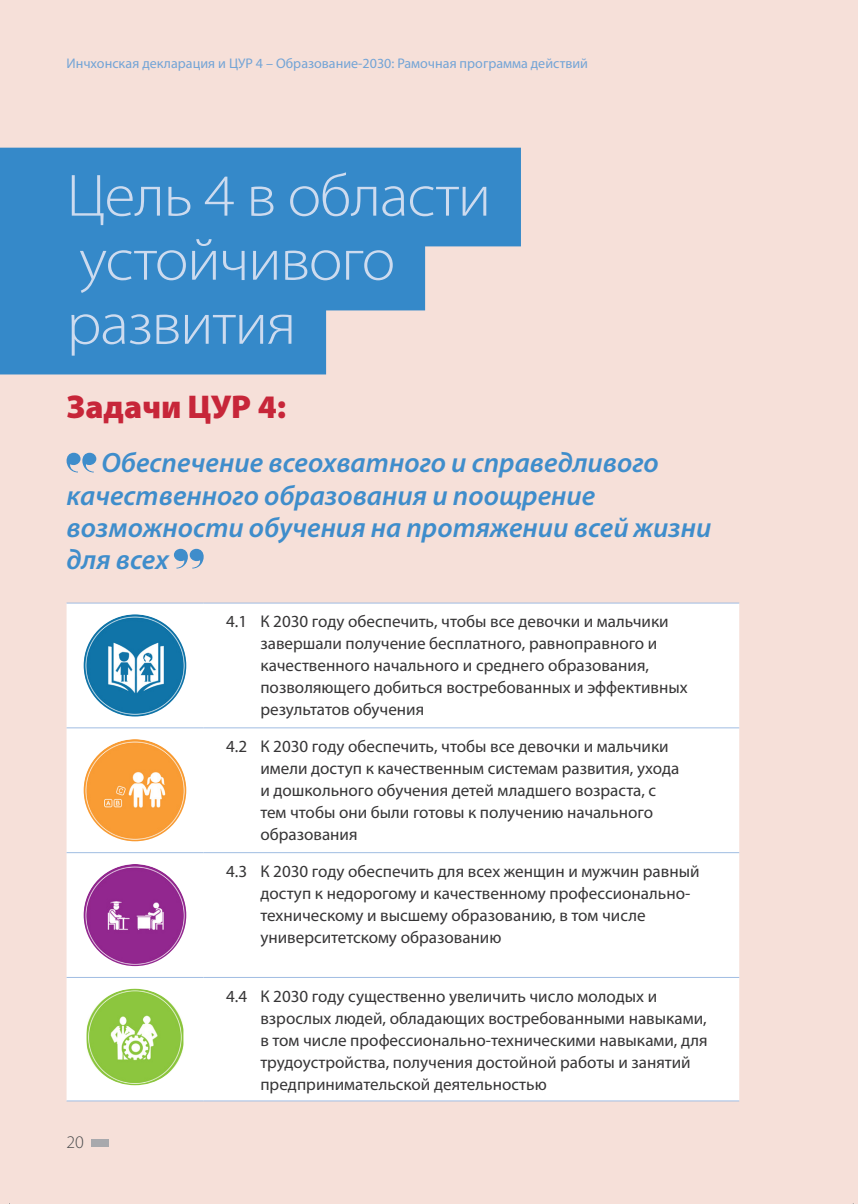
<style>
.page{position:relative;width:858px;height:1204px;background:#fff}
.page>*{position:absolute;margin:0;border:0;box-sizing:border-box;transform-origin:0 0}
.t1{font:300 60.02px/64px "Myriad Pro";letter-spacing:-.02em;color:#cddbef;scale:1.06 1}
.t2{font:900 33.07px "Myriad Pro";color:#c72639}
.t3{font:italic 600 28px/32px "Myriad Pro";color:#3f8dcb}
.t4{font:300 17.85px "Myriad Pro";color:#4b4c4d}
.t5{font:16.97px/22.1px "Myriad Pro";color:#363536}
.t6{font:14px "Myriad Pro";color:#73a4d6}
</style>
<div class="page">
<div style="left:0;top:0;width:853px;height:1203px;background:#f6e0d9"></div>
<div style="left:853px;top:0;width:5px;height:1203px;background:#f6e0d9"></div>
<div style="left:91px;top:1139px;width:17px;height:7px;background:#a8a9ad"></div>
<div style="left:0;top:147px;width:521px;height:99px;background:#3589c9"></div>
<div style="left:0;top:211px;width:425px;height:99px;background:#3589c9"></div>
<div style="left:0;top:275px;width:326px;height:99px;background:#3589c9"></div>
<svg style="left:67px;top:453px;width:29px;height:19px"></svg>
<svg style="left:174px;top:549px;width:30px;height:19px"></svg>
<div style="left:67px;top:603px;width:672px;height:497px;background:#fff"></div>
<hr style="left:67px;top:602px;width:136px;height:1px;background:#a0bde2">
<hr style="left:203px;top:602px;width:536px;height:1px;background:#a0bde2">
<hr style="left:67px;top:727px;width:136px;height:1px;background:#a0bde2">
<hr style="left:203px;top:727px;width:536px;height:1px;background:#a0bde2">
<hr style="left:67px;top:852px;width:136px;height:1px;background:#a0bde2">
<hr style="left:203px;top:852px;width:536px;height:1px;background:#a0bde2">
<hr style="left:67px;top:976px;width:136px;height:1px;background:#a0bde2">
<hr style="left:203px;top:976px;width:536px;height:1px;background:#a0bde2">
<hr style="left:67px;top:1100px;width:136px;height:1px;background:#a0bde2">
<hr style="left:203px;top:1100px;width:536px;height:1px;background:#a0bde2">
<img style="left:84px;top:614px;width:102px;height:102px;border-radius:51px">
<img style="left:84px;top:739px;width:102px;height:102px;border-radius:51px">
<img style="left:84px;top:864px;width:102px;height:102px;border-radius:51px">
<img style="left:86px;top:988px;width:97px;height:97px">
<p class="t6" style="left:67px;top:54px;width:523px">Инчхонская декларация и ЦУР 4 – Образование-2030: Рамочная программа действий</p>
<h1 class="t1" style="left:67px;top:163px;width:402px">Цель 4 в области устойчивого развития</h1>
<h2 class="t2" style="left:67px;top:384px;width:221px">Задачи ЦУР 4:</h2>
<h3 class="t3" style="left:67px;top:446px;width:646px;text-indent:35px">Обеспечение всеохватного и справедливого качественного образования и поощрение возможности обучения на протяжении всей жизни для всех</h3>
<p class="t5" style="left:260px;top:610px;width:429px;text-indent:-34px">4.1 К 2030 году обеспечить, чтобы все девочки и мальчики завершали получение бесплатного, равноправного и качественного начального и среднего образования, позволяющего добиться востребованных и эффективных результатов обучения</p>
<p class="t5" style="left:260px;top:735px;width:420px;text-indent:-34px">4.2 К 2030 году обеспечить, чтобы все девочки и мальчики имели доступ к качественным системам развития, ухода и дошкольного обучения детей младшего возраста, с тем чтобы они были готовы к получению начального образования</p>
<p class="t5" style="left:260px;top:859px;width:441px;text-indent:-34px">4.3 К 2030 году обеспечить для всех женщин и мужчин равный доступ к недорогому и качественному профессионально&shy;техническому и высшему образованию, в том числе университетскому образованию</p>
<p class="t4" style="left:67px;top:1131px;width:19px">20</p>
<p class="t5" style="left:260px;top:984px;width:448px;text-indent:-34px">4.4 К 2030 году существенно увеличить число молодых и взрослых людей, обладающих востребованными навыками, в том числе профессионально-техническими навыками, для трудоустройства, получения достойной работы и занятий предпринимательской деятельностью</p>
</div>
